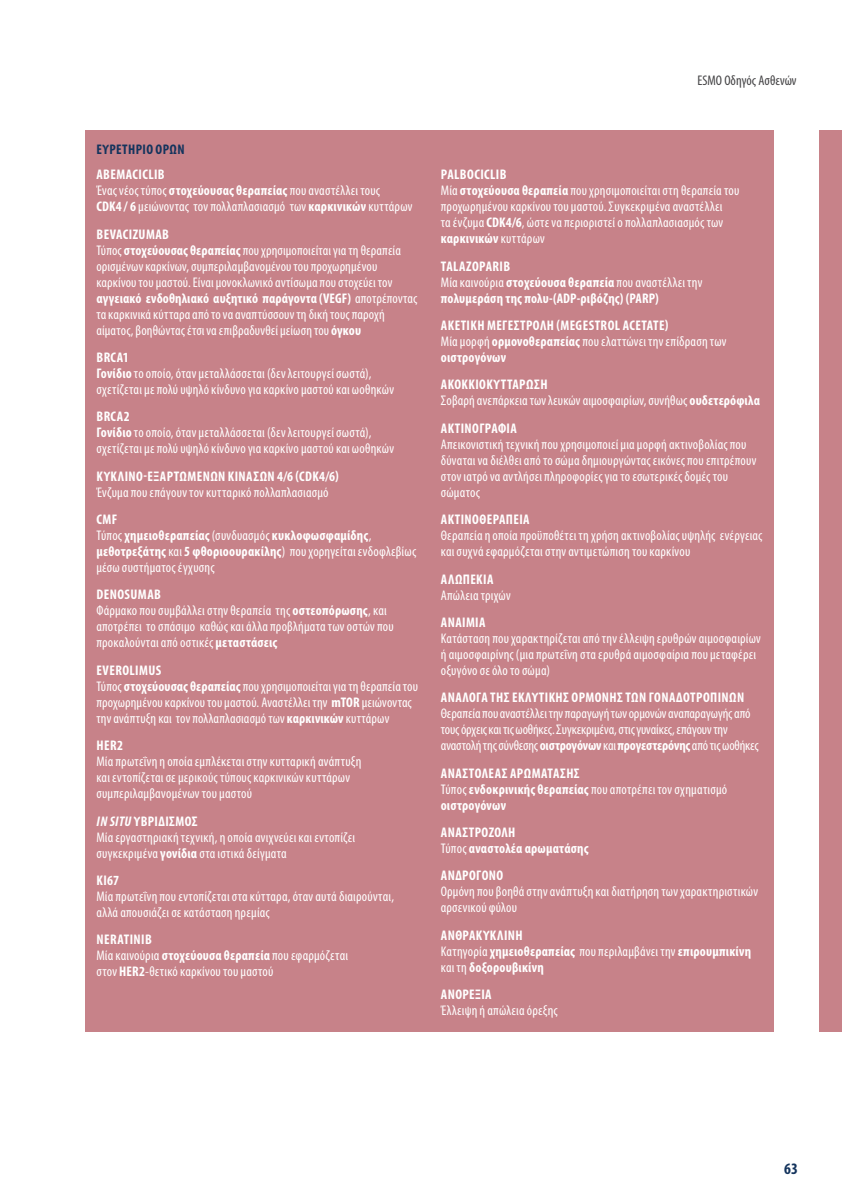
<style>
.page{position:relative;width:842px;height:1191px;background:#fff}
.page>*{position:absolute;margin:0;border:0;box-sizing:border-box;transform-origin:0 0}
.t1{font:700 condensed 16px "Myriad Pro";color:#14345d}
.t2{font:condensed 14px/16px "Myriad Pro";letter-spacing:.015em;color:#fff}
.t3{font:700 condensed 14px/16px "Myriad Pro";letter-spacing:.025em;color:#fff}
.t4{font:condensed 14px/16px "Myriad Pro";letter-spacing:-.005em;color:#fff}
.t5{font:condensed 14px "Myriad Pro";color:#434244}
.t6{font:700 condensed 14px "Myriad Pro";color:#14345d}
.s1{font-weight:700}
.s2{font-weight:700;font-style:italic}
.s3{font-weight:400}
</style>
<div class="page">
<div style="left:819px;top:130px;width:23px;height:902px;background:#c78289"></div>
<div style="left:85px;top:130px;width:689px;height:902px;background:#c78289"></div>
<p class="t6" style="left:96px;top:140px;width:8px">ευρετηριο</p>
<p class="t6" style="left:156px;top:140px;width:8px">ορων</p>
<p class="t2" style="left:96px;top:166px;width:318px"><span class="s1">ABEMACICLIB<br></span>Ένας νέος τύπος <span class="s1">στοχεύουσας θεραπείας</span> που αναστέλλει τους<br><span class="s1">CDK4 / 6</span> μειώνοντας τον πολλαπλασιασμό των <span class="s1">καρκινικών</span> κυττάρων</p>
<p class="t2" style="left:96px;top:226px;width:322px"><span class="s1">BEVACIZUMAB<br></span>Τύπος <span class="s1">στοχεύουσας θεραπείας</span> που χρησιμοποιείται για τη θεραπεία ορισμένων καρκίνων, συμπεριλαμβανομένου του προχωρημένου καρκίνου του μαστού. Είναι μονοκλωνικό αντίσωμα που στοχεύει τον <span class="s1">αγγειακό ενδοθηλιακό αυξητικό παράγοντα (VEGF)</span> αποτρέποντας τα καρκινικά κύτταρα από το να αναπτύσσουν τη δική τους παροχή αίματος, βοηθώντας έτσι να επιβραδυνθεί μείωση του <span class="s1">όγκου</span></p>
<p class="t2" style="left:96px;top:349px;width:299px"><span class="s1">BRCA1<br>Γονίδιο</span> το οποίο, όταν μεταλλάσσεται (δεν λειτουργεί σωστά), σχετίζεται με πολύ υψηλό κίνδυνο για καρκίνο μαστού και ωοθηκών</p>
<p class="t2" style="left:96px;top:408px;width:299px"><span class="s1">BRCA2<br>Γονίδιο</span> το οποίο, όταν μεταλλάσσεται (δεν λειτουργεί σωστά), σχετίζεται με πολύ υψηλό κίνδυνο για καρκίνο μαστού και ωοθηκών</p>
<p class="t3" style="left:97px;top:468px;width:244px">ΚΥΚΛΙΝΟ-ΕΞΑΡΤΏΜΕΝΩΝ ΚΙΝΑΣΏΝ 4/6 (CDK4/6)</p>
<p class="t2" style="left:96px;top:484px;width:234px">Ένζυμα που επάγουν τον κυτταρικό πολλαπλασιασμό</p>
<p class="t2" style="left:96px;top:511px;width:321px"><span class="s1">CMF<br></span>Τύπος <span class="s1">χημειοθεραπείας</span> (συνδυασμός <span class="s1">κυκλοφωσφαμίδης</span>, <span class="s1">μεθοτρεξάτης</span> και <span class="s1">5 φθοριοουρακίλης</span>) που χορηγείται ενδοφλεβίως μέσω συστήματος έγχυσης</p>
<p class="t2" style="left:96px;top:586px;width:299px"><span class="s1">DENOSUMAB<br></span>Φάρμακο που συμβάλλει στην θεραπεία της <span class="s1">οστεοπόρωσης</span>, και αποτρέπει το σπάσιμο καθώς και άλλα προβλήματα των οστών που προκαλούνται από οστικές <span class="s1">μεταστάσεις</span></p>
<p class="t2" style="left:96px;top:662px;width:323px"><span class="s1">EVEROLIMUS<br></span>Τύπος <span class="s1">στοχεύουσας θεραπείας</span> που χρησιμοποιείται για τη θεραπεία του προχωρημένου καρκίνου του μαστού. Αναστέλλει την <span class="s1">mTOR</span> μειώνοντας την ανάπτυξη και τον πολλαπλασιασμό των <span class="s1">καρκινικών</span> κυττάρων</p>
<p class="t3" style="left:97px;top:737px;width:28px">HER2</p>
<p class="t2" style="left:96px;top:753px;width:267px">Μία πρωτεΐνη η οποία εμπλέκεται στην κυτταρική ανάπτυξη και εντοπίζεται σε μερικούς τύπους καρκινικών κυττάρων συμπεριλαμβανομένων του μαστού</p>
<p class="t2" style="left:96px;top:812px;width:260px"><span class="s2">IN SITU</span> <span class="s1">ΥΒΡΙΔΙΣΜΟΣ<br></span>Μία εργαστηριακή τεχνική, η οποία ανιχνεύει και εντοπίζει συγκεκριμένα <span class="s1">γονίδια</span> στα ιστικά δείγματα</p>
<p class="t3" style="left:97px;top:872px;width:24px">Ki67</p>
<p class="t2" style="left:96px;top:888px;width:299px">Μία πρωτεΐνη που εντοπίζεται στα κύτταρα, όταν αυτά διαιρούνται, αλλά απουσιάζει σε κατάσταση ηρεμίας</p>
<p class="t2" style="left:96px;top:931px;width:253px"><span class="s1">NERATINIB<br></span>Μία καινούρια <span class="s1">στοχεύουσα θεραπεία</span> που εφαρμόζεται στον <span class="s1">HER2</span>-θετικό καρκίνου του μαστού</p>
<p class="t5" style="left:697px;top:72px;width:101px">ESMO Oδηγός Ασθενών</p>
<p class="t2" style="left:441px;top:166px;width:300px"><span class="s1">PALBOCICLIB<br></span>Μία <span class="s1">στοχεύουσα θεραπεία</span> που χρησιμοποιείται στη θεραπεία του προχωρημένου καρκίνου του μαστού. Συγκεκριμένα αναστέλλει<br>τα ένζυμα <span class="s1">CDK4/6</span>, ώστε να περιοριστεί ο πολλαπλασιασμός των <span class="s1">καρκινικών</span> κυττάρων</p>
<p class="t3" style="left:441px;top:258px;width:263px">TALAZOPARIB<br><span class="s3">Μία καινούρια</span> στοχεύουσα θεραπεία <span class="s3">που αναστέλλει την </span>πολυμεράση της πολυ-(ADP-ριβόζης) (PARP)</p>
<p class="t3" style="left:441px;top:317px;width:287px">ΑΚΕΤΙΚΗ ΜΕΓΕΣΤΡΟΛΗ (MEGESTROL ACETATE)<br><span class="s3">Μία μορφή</span> ορμονοθεραπείας <span class="s3">που ελαττώνει την επίδραση των </span>οιστρογόνων</p>
<p class="t2" style="left:441px;top:377px;width:321px"><span class="s1">ΑΚΟΚΚΙΟΚΥΤΤΑΡΩΣΗ<br></span>Σοβαρή ανεπάρκεια των λευκών αιμοσφαιρίων, συνήθως <span class="s1">ουδετερόφιλα</span></p>
<p class="t3" style="left:441px;top:420px;width:77px">ΑΚΤΙΝΟΓΡΑΦΙΑ</p>
<p class="t2" style="left:441px;top:436px;width:317px">Απεικονιστική τεχνική που χρησιμοποιεί μια μορφή ακτινοβολίας που δύναται να διέλθει από το σώμα δημιουργώντας εικόνες που επιτρέπουν στον ιατρό να αντλήσει πληροφορίες για το εσωτερικές δομές του σώματος</p>
<p class="t3" style="left:441px;top:511px;width:90px">ΑΚΤΙΝΟΘΕΡΑΠΕΙΑ</p>
<p class="t2" style="left:441px;top:527px;width:323px">Θεραπεία η οποία προϋποθέτει τη χρήση ακτινοβολίας υψηλής ενέργειας και συχνά εφαρμόζεται στην αντιμετώπιση του καρκίνου</p>
<p class="t3" style="left:441px;top:570px;width:54px">ΑΛΩΠΕΚΙΑ</p>
<p class="t2" style="left:441px;top:587px;width:71px">Απώλεια τριχών</p>
<p class="t3" style="left:441px;top:614px;width:46px">ΑΝΑΙΜΙΑ</p>
<p class="t2" style="left:441px;top:630px;width:322px">Κατάσταση που χαρακτηρίζεται από την έλλειψη ερυθρών αιμοσφαιρίων ή αιμοσφαιρίνης (μια πρωτεΐνη στα ερυθρά αιμοσφαίρια που μεταφέρει οξυγόνο σε όλο το σώμα)</p>
<p class="t3" style="left:441px;top:689px;width:305px">ΑΝΑΛΟΓΑ ΤΗΣ ΕΚΛΥΤΙΚΗΣ ΟΡΜΟΝΗΣ ΤΩΝ ΓΟΝΑΔΟΤΡΟΠΙΝΩΝ</p>
<p class="t4" style="left:441px;top:705px;width:320px">Θεραπεία που αναστέλλει την παραγωγή των ορμονών αναπαραγωγής από τους όρχεις και τις ωοθήκες. Συγκεκριμένα, στις γυναίκες, επάγουν την αναστολή της σύνθεσης <span class="s1">οιστρογόνων</span> και <span class="s1">προγεστερόνης</span> από τις ωοθήκες</p>
<p class="t3" style="left:441px;top:764px;width:288px">ΑΝΑΣΤΟΛΕΑΣ ΑΡΩΜΑΤΑΣΗΣ<br><span class="s3">Τύπος</span> ενδοκρινικής θεραπείας <span class="s3">που αποτρέπει τον σχηματισμό </span>οιστρογόνων</p>
<p class="t3" style="left:441px;top:824px;width:149px">ΑΝΑΣΤΡΟΖΟΛΗ<br><span class="s3">Τύπος</span> αναστολέα αρωματάσης</p>
<p class="t3" style="left:441px;top:867px;width:64px">ΑΝΔΡΟΓΟΝΟ</p>
<p class="t2" style="left:441px;top:883px;width:319px">Ορμόνη που βοηθά στην ανάπτυξη και διατήρηση των χαρακτηριστικών αρσενικού φύλου</p>
<p class="t3" style="left:441px;top:926px;width:312px">ΑΝΘΡΑΚΥΚΛΙΝΗ<br><span class="s3">Κατηγορία</span> χημειοθεραπείας <span class="s3">που περιλαμβάνει την</span> επιρουμπικίνη <span class="s3">και τη</span> δοξορουβικίνη</p>
<p class="t3" style="left:441px;top:986px;width:52px">ΑΝΟΡΕΞΙΑ</p>
<p class="t2" style="left:441px;top:1002px;width:119px">Έλλειψη ή απώλεια όρεξης</p>
<p class="t1" style="left:784px;top:1159px;width:15px">63</p>
</div>
